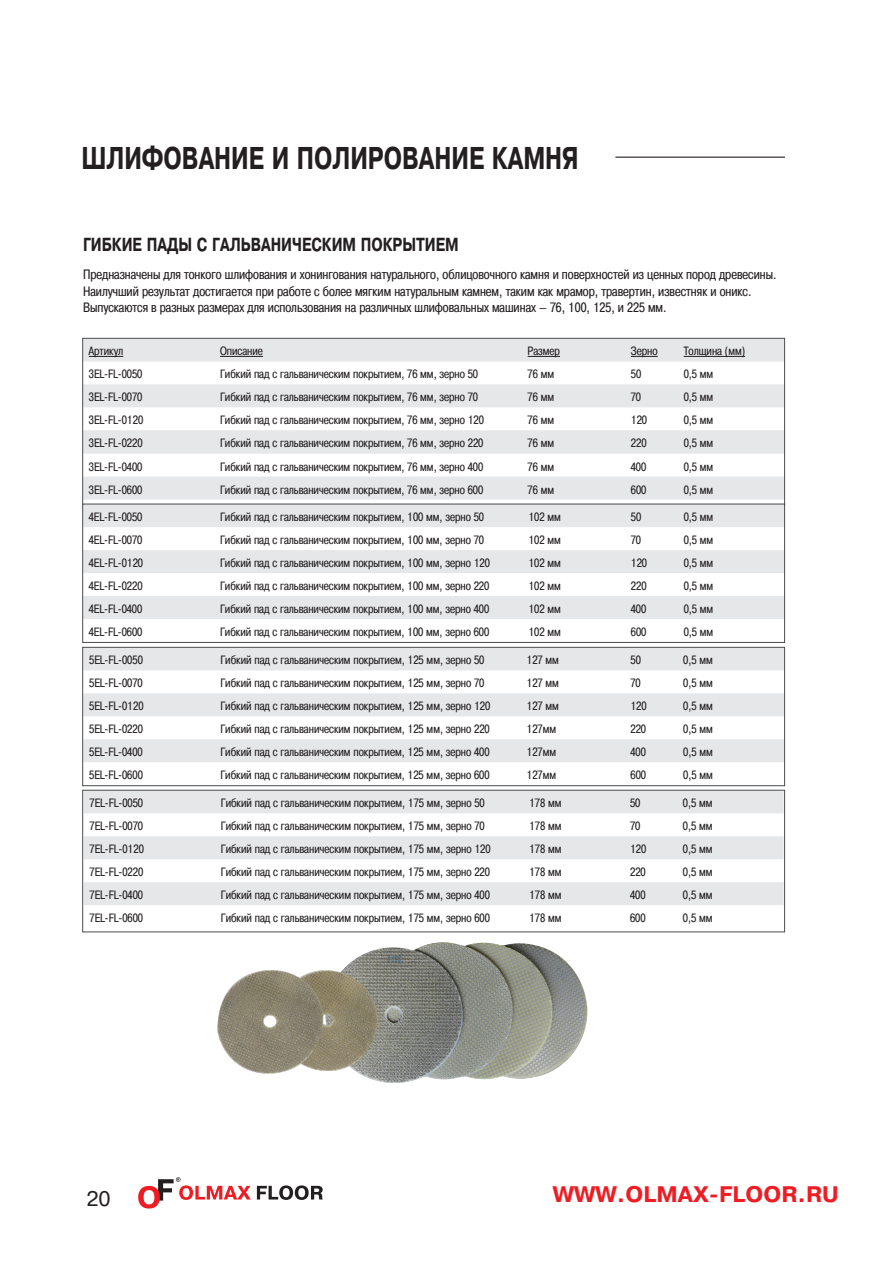
<style>
.page{position:relative;width:893px;height:1263px;background:#fff}
.page>*{position:absolute;margin:0;border:0;box-sizing:border-box;transform-origin:0 0}
.t1{font:700 condensed 30px "Pragmatica";color:#231f20}
.t2{font:700 22.5px "Pragmatica C";color:#ee1d23}
.t3{font:21px "Pragmatica C";color:#231f20}
.t4{font:700 condensed 18px "Pragmatica";color:#231f20}
.t5{font:13.5px/16.2px "Pragmatica Cond C";color:#231f20}
.t6{font:12px "Pragmatica Cond C";color:#231f20}
</style>
<div class="page">
<img style="left:208px;top:932px;width:388px;height:151px">
<svg style="left:84px;top:340px;width:699px;height:159px;fill:#e6e7e9"></svg>
<hr style="left:89px;top:356px;width:34px;height:1px;background:#231f20">
<hr style="left:220px;top:356px;width:43px;height:1px;background:#231f20">
<hr style="left:528px;top:356px;width:32px;height:1px;background:#231f20">
<svg style="left:631px;top:356px;width:27px;height:1px"></svg>
<hr style="left:684px;top:356px;width:61px;height:1px;background:#231f20">
<div style="left:82px;top:338px;width:703px;height:167px;border:1px solid #4b4c4d"></div>
<svg style="left:84px;top:506px;width:699px;height:113px;fill:#e6e7e9"></svg>
<div style="left:82px;top:504px;width:703px;height:139px;border:1px solid #4b4c4d"></div>
<svg style="left:84px;top:649px;width:699px;height:113px;fill:#e6e7e9"></svg>
<div style="left:82px;top:647px;width:703px;height:139px;border:1px solid #4b4c4d"></div>
<svg style="left:84px;top:792px;width:699px;height:113px;fill:#e6e7e9"></svg>
<div style="left:82px;top:790px;width:703px;height:142px;border:1px solid #4b4c4d"></div>
<hr style="left:615px;top:157px;width:170px;height:1px;background:#080302">
<svg style="left:257px;top:1185px;width:66px;height:15px"></svg>
<svg style="left:138px;top:1177px;width:113px;height:31px"></svg>
<h1 class="t1" style="left:81px;top:141px;width:499px">ШЛИФОВАНИЕ И ПОЛИРОВАНИЕ КАМНЯ</h1>
<p class="t4" style="left:83px;top:234px;width:377px">ГИБКИЕ ПАДЫ С ГАЛЬВАНИЧЕСКИМ ПОКРЫТИЕМ</p>
<p class="t5" style="left:83px;top:267px;width:695px">Предназначены для тонкого шлифования и хонингования натурального, облицовочного камня и поверхностей из ценных пород древесины.<br>Наилучший результат достигается при работе с более мягким натуральным камнем, таким как мрамор, травертин, известняк и оникс.<br>Выпускаются в разных размерах для использования на различных шлифовальных машинах – 76, 100, 125, и 225 мм.</p>
<p class="t6" style="left:89px;top:344px;width:36px">Артикул</p>
<p class="t6" style="left:220px;top:344px;width:44px">Описание</p>
<p class="t6" style="left:528px;top:344px;width:34px">Размер</p>
<p class="t6" style="left:631px;top:344px;width:28px">Зерно</p>
<p class="t6" style="left:684px;top:344px;width:63px">Толщина (мм)</p>
<p class="t6" style="left:89px;top:367px;width:55px">3EL-FL-0050</p>
<p class="t6" style="left:220px;top:367px;width:260px">Гибкий пад с гальваническим покрытием, 76 мм, зерно 50</p>
<p class="t6" style="left:528px;top:367px;width:28px">76 мм</p>
<p class="t6" style="left:631px;top:367px;width:12px">50</p>
<p class="t6" style="left:684px;top:367px;width:31px">0,5 мм</p>
<p class="t6" style="left:89px;top:390px;width:55px">3EL-FL-0070</p>
<p class="t6" style="left:220px;top:390px;width:259px">Гибкий пад с гальваническим покрытием, 76 мм, зерно 70</p>
<p class="t6" style="left:528px;top:390px;width:28px">76 мм</p>
<p class="t6" style="left:631px;top:390px;width:12px">70</p>
<p class="t6" style="left:684px;top:390px;width:31px">0,5 мм</p>
<p class="t6" style="left:89px;top:413px;width:56px">3EL-FL-0120</p>
<p class="t6" style="left:220px;top:413px;width:265px">Гибкий пад с гальваническим покрытием, 76 мм, зерно 120</p>
<p class="t6" style="left:528px;top:413px;width:28px">76 мм</p>
<p class="t6" style="left:631px;top:413px;width:18px">120</p>
<p class="t6" style="left:684px;top:413px;width:31px">0,5 мм</p>
<p class="t6" style="left:89px;top:436px;width:55px">3EL-FL-0220</p>
<p class="t6" style="left:220px;top:436px;width:265px">Гибкий пад с гальваническим покрытием, 76 мм, зерно 220</p>
<p class="t6" style="left:528px;top:436px;width:28px">76 мм</p>
<p class="t6" style="left:631px;top:436px;width:17px">220</p>
<p class="t6" style="left:684px;top:436px;width:31px">0,5 мм</p>
<p class="t6" style="left:89px;top:460px;width:55px">3EL-FL-0400</p>
<p class="t6" style="left:220px;top:460px;width:265px">Гибкий пад с гальваническим покрытием, 76 мм, зерно 400</p>
<p class="t6" style="left:528px;top:460px;width:28px">76 мм</p>
<p class="t6" style="left:631px;top:460px;width:17px">400</p>
<p class="t6" style="left:684px;top:460px;width:31px">0,5 мм</p>
<p class="t6" style="left:89px;top:483px;width:55px">3EL-FL-0600</p>
<p class="t6" style="left:220px;top:483px;width:265px">Гибкий пад с гальваническим покрытием, 76 мм, зерно 600</p>
<p class="t6" style="left:528px;top:483px;width:28px">76 мм</p>
<p class="t6" style="left:631px;top:483px;width:17px">600</p>
<p class="t6" style="left:684px;top:483px;width:31px">0,5 мм</p>
<p class="t6" style="left:89px;top:510px;width:55px">4EL-FL-0050</p>
<p class="t6" style="left:220px;top:510px;width:265px">Гибкий пад с гальваническим покрытием, 100 мм, зерно 50</p>
<p class="t6" style="left:528px;top:510px;width:34px">102 мм</p>
<p class="t6" style="left:631px;top:510px;width:12px">50</p>
<p class="t6" style="left:684px;top:510px;width:31px">0,5 мм</p>
<p class="t6" style="left:89px;top:533px;width:55px">4EL-FL-0070</p>
<p class="t6" style="left:220px;top:533px;width:265px">Гибкий пад с гальваническим покрытием, 100 мм, зерно 70</p>
<p class="t6" style="left:528px;top:533px;width:34px">102 мм</p>
<p class="t6" style="left:631px;top:533px;width:12px">70</p>
<p class="t6" style="left:684px;top:533px;width:31px">0,5 мм</p>
<p class="t6" style="left:89px;top:556px;width:56px">4EL-FL-0120</p>
<p class="t6" style="left:220px;top:556px;width:271px">Гибкий пад с гальваническим покрытием, 100 мм, зерно 120</p>
<p class="t6" style="left:528px;top:556px;width:34px">102 мм</p>
<p class="t6" style="left:631px;top:556px;width:18px">120</p>
<p class="t6" style="left:684px;top:556px;width:31px">0,5 мм</p>
<p class="t6" style="left:89px;top:579px;width:55px">4EL-FL-0220</p>
<p class="t6" style="left:220px;top:579px;width:271px">Гибкий пад с гальваническим покрытием, 100 мм, зерно 220</p>
<p class="t6" style="left:528px;top:579px;width:34px">102 мм</p>
<p class="t6" style="left:631px;top:579px;width:17px">220</p>
<p class="t6" style="left:684px;top:579px;width:31px">0,5 мм</p>
<p class="t6" style="left:89px;top:602px;width:55px">4EL-FL-0400</p>
<p class="t6" style="left:220px;top:602px;width:271px">Гибкий пад с гальваническим покрытием, 100 мм, зерно 400</p>
<p class="t6" style="left:528px;top:602px;width:34px">102 мм</p>
<p class="t6" style="left:631px;top:602px;width:17px">400</p>
<p class="t6" style="left:684px;top:602px;width:31px">0,5 мм</p>
<p class="t6" style="left:89px;top:625px;width:55px">4EL-FL-0600</p>
<p class="t6" style="left:220px;top:625px;width:271px">Гибкий пад с гальваническим покрытием, 100 мм, зерно 600</p>
<p class="t6" style="left:528px;top:625px;width:34px">102 мм</p>
<p class="t6" style="left:631px;top:625px;width:17px">600</p>
<p class="t6" style="left:684px;top:625px;width:31px">0,5 мм</p>
<p class="t6" style="left:89px;top:653px;width:55px">5EL-FL-0050</p>
<p class="t6" style="left:220px;top:653px;width:266px">Гибкий пад с гальваническим покрытием, 125 мм, зерно 50</p>
<p class="t6" style="left:526px;top:653px;width:34px">127 мм</p>
<p class="t6" style="left:630px;top:653px;width:12px">50</p>
<p class="t6" style="left:683px;top:653px;width:31px">0,5 мм</p>
<p class="t6" style="left:89px;top:676px;width:55px">5EL-FL-0070</p>
<p class="t6" style="left:220px;top:676px;width:265px">Гибкий пад с гальваническим покрытием, 125 мм, зерно 70</p>
<p class="t6" style="left:526px;top:676px;width:34px">127 мм</p>
<p class="t6" style="left:630px;top:676px;width:12px">70</p>
<p class="t6" style="left:683px;top:676px;width:31px">0,5 мм</p>
<p class="t6" style="left:89px;top:699px;width:56px">5EL-FL-0120</p>
<p class="t6" style="left:220px;top:699px;width:271px">Гибкий пад с гальваническим покрытием, 125 мм, зерно 120</p>
<p class="t6" style="left:526px;top:699px;width:34px">127 мм</p>
<p class="t6" style="left:630px;top:699px;width:18px">120</p>
<p class="t6" style="left:683px;top:699px;width:31px">0,5 мм</p>
<p class="t6" style="left:89px;top:722px;width:55px">5EL-FL-0220</p>
<p class="t6" style="left:220px;top:722px;width:271px">Гибкий пад с гальваническим покрытием, 125 мм, зерно 220</p>
<p class="t6" style="left:526px;top:722px;width:31px">127мм</p>
<p class="t6" style="left:630px;top:722px;width:17px">220</p>
<p class="t6" style="left:683px;top:722px;width:31px">0,5 мм</p>
<p class="t6" style="left:89px;top:745px;width:55px">5EL-FL-0400</p>
<p class="t6" style="left:220px;top:745px;width:271px">Гибкий пад с гальваническим покрытием, 125 мм, зерно 400</p>
<p class="t6" style="left:526px;top:745px;width:31px">127мм</p>
<p class="t6" style="left:630px;top:745px;width:17px">400</p>
<p class="t6" style="left:683px;top:745px;width:31px">0,5 мм</p>
<p class="t6" style="left:89px;top:768px;width:55px">5EL-FL-0600</p>
<p class="t6" style="left:220px;top:768px;width:271px">Гибкий пад с гальваническим покрытием, 125 мм, зерно 600</p>
<p class="t6" style="left:526px;top:768px;width:31px">127мм</p>
<p class="t6" style="left:630px;top:768px;width:17px">600</p>
<p class="t6" style="left:683px;top:768px;width:31px">0,5 мм</p>
<p class="t6" style="left:90px;top:796px;width:55px">7EL-FL-0050</p>
<p class="t6" style="left:221px;top:796px;width:265px">Гибкий пад с гальваническим покрытием, 175 мм, зерно 50</p>
<p class="t6" style="left:529px;top:796px;width:34px">178 мм</p>
<p class="t6" style="left:630px;top:796px;width:12px">50</p>
<p class="t6" style="left:683px;top:796px;width:31px">0,5 мм</p>
<p class="t6" style="left:90px;top:819px;width:55px">7EL-FL-0070</p>
<p class="t6" style="left:221px;top:819px;width:265px">Гибкий пад с гальваническим покрытием, 175 мм, зерно 70</p>
<p class="t6" style="left:529px;top:819px;width:34px">178 мм</p>
<p class="t6" style="left:630px;top:819px;width:12px">70</p>
<p class="t6" style="left:683px;top:819px;width:31px">0,5 мм</p>
<p class="t6" style="left:90px;top:842px;width:56px">7EL-FL-0120</p>
<p class="t6" style="left:221px;top:842px;width:271px">Гибкий пад с гальваническим покрытием, 175 мм, зерно 120</p>
<p class="t6" style="left:529px;top:842px;width:34px">178 мм</p>
<p class="t6" style="left:630px;top:842px;width:18px">120</p>
<p class="t6" style="left:683px;top:842px;width:31px">0,5 мм</p>
<p class="t6" style="left:90px;top:865px;width:55px">7EL-FL-0220</p>
<p class="t6" style="left:221px;top:865px;width:271px">Гибкий пад с гальваническим покрытием, 175 мм, зерно 220</p>
<p class="t6" style="left:529px;top:865px;width:34px">178 мм</p>
<p class="t6" style="left:630px;top:865px;width:17px">220</p>
<p class="t6" style="left:683px;top:865px;width:31px">0,5 мм</p>
<p class="t6" style="left:90px;top:888px;width:55px">7EL-FL-0400</p>
<p class="t6" style="left:221px;top:888px;width:270px">Гибкий пад с гальваническим покрытием, 175 мм, зерно 400</p>
<p class="t6" style="left:529px;top:888px;width:34px">178 мм</p>
<p class="t6" style="left:630px;top:888px;width:17px">400</p>
<p class="t6" style="left:683px;top:888px;width:31px">0,5 мм</p>
<p class="t6" style="left:90px;top:911px;width:55px">7EL-FL-0600</p>
<p class="t6" style="left:221px;top:911px;width:271px">Гибкий пад с гальваническим покрытием, 175 мм, зерно 600</p>
<p class="t6" style="left:529px;top:911px;width:34px">178 мм</p>
<p class="t6" style="left:630px;top:911px;width:17px">600</p>
<p class="t6" style="left:683px;top:911px;width:31px">0,5 мм</p>
<h3 class="t3" style="left:87px;top:1187px;width:26px">20</h3>
<h2 class="t2" style="left:553px;top:1182px;width:288px">WWW.OLMAX-FLOOR.RU</h2>
</div>
